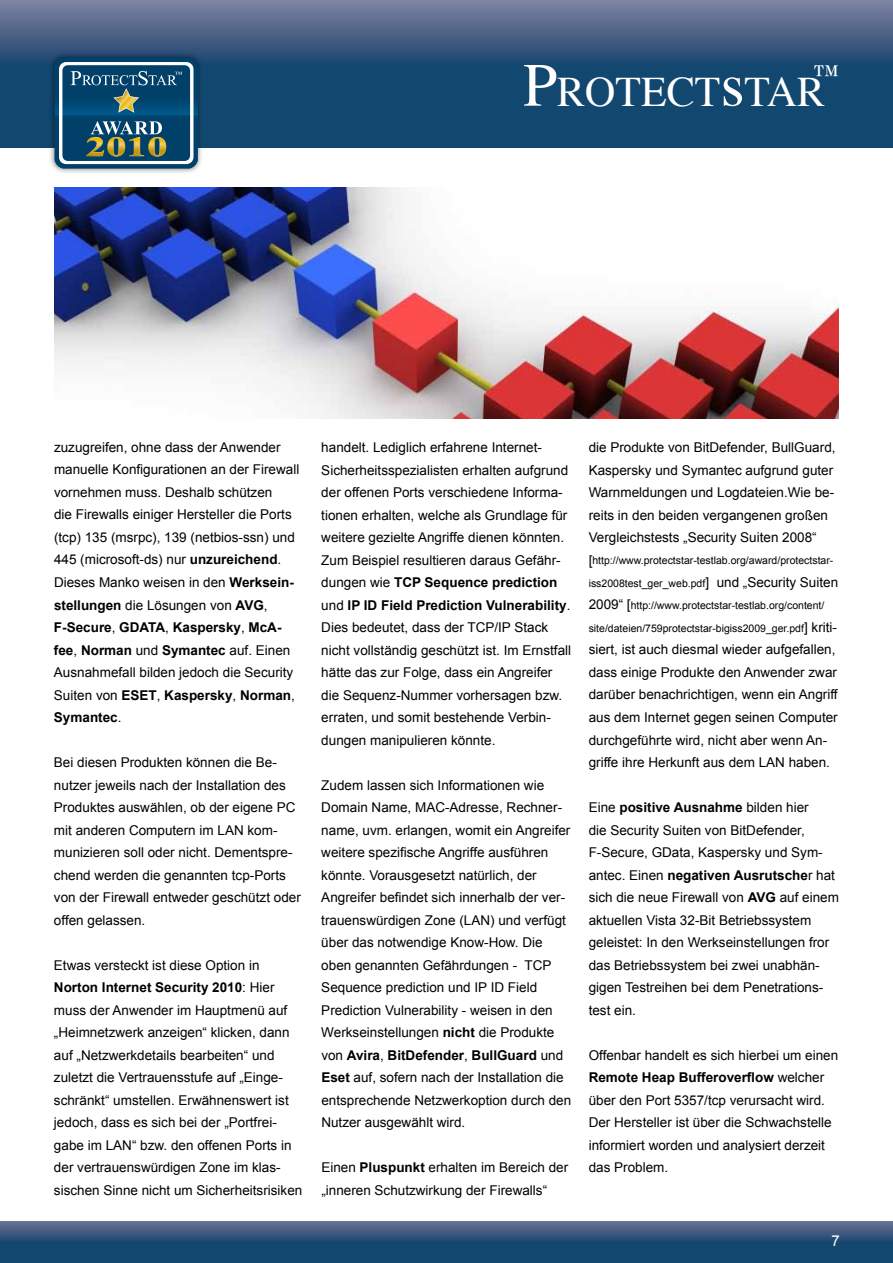
<style>
.page{position:relative;width:893px;height:1263px;background:#fff}
.page>*{position:absolute;margin:0;border:0;box-sizing:border-box;transform-origin:0 0}
.t1{font:42px "Times";color:#fff}
.t2{font:31.5px "Times";color:#fff}
.t3{font:15px "Arial";color:#fff}
.t4{font:13.5px/22.5px "Arial";color:#000}
.t5{font:700 13.5px "Arial";color:#000}
.t6{font:10.5px/22.5px "Arial";color:#000}
.s1{font-size:61.5px}
.s2{font-weight:700}
.s3{font-weight:400}
.s4{font-size:13.5px}
</style>
<div class="page">
<svg style="left:0;top:0;width:893px;height:148px;background:#2f557b"></svg>
<svg style="left:0;top:1222px;width:893px;height:41px;background:#295178"></svg>
<img style="left:47px;top:50px;width:159px;height:123px">
<svg style="left:55px;top:58px;width:143px;height:110px;background:#32647d"></svg>
<img style="left:54px;top:187px;width:785px;height:231px">
<h1 class="t1" style="left:523px;top:52px;width:304px"><span class="s1">P</span>ROTECT<span class="s1">s</span>TAR</h1>
<h2 class="t2" style="left:813px;top:46px;width:32px">™</h2>
<p class="t4" style="left:54px;top:436px;width:247px">zuzugreifen, ohne dass der Anwender manuelle Konfigurationen an der Firewall vornehmen muss. Deshalb schützen<br>die Firewalls einiger Hersteller die Ports (tcp) 135 (msrpc), 139 (netbios-ssn) und 445 (microsoft-ds) nur <span class="s2">unzureichend</span>.<br>Dieses Manko weisen in den <span class="s2">Werksein&shy;stellungen</span> die Lösungen von <span class="s2">AVG</span>, <span class="s2">F-Secure</span>, <span class="s2">GDATA</span></p>
<p class="t4" style="left:54px;top:616px;width:241px;text-indent:111px">, <span class="s2">Kaspersky</span>, <span class="s2">McA&shy;fee</span>, <span class="s2">Norman</span> und <span class="s2">Symantec</span> auf. Einen<br>Ausnahmefall bilden jedoch die Security<br>Suiten von <span class="s2">ESET</span></p>
<p class="t5" style="left:157px;top:687px;width:140px"><span class="s3">,</span> Kaspersky<span class="s3">,</span> Norman<span class="s3">,</span></p>
<p class="t5" style="left:54px;top:710px;width:69px">Symantec<span class="s3">.</span></p>
<p class="t4" style="left:54px;top:751px;width:248px">Bei diesen Produkten können die Be&shy;nutzer jeweils nach der Installation des Produktes auswählen, ob der eigene PC mit anderen Computern im LAN kom&shy;munizieren soll oder nicht. Dementspre&shy;chend werden die genannten tcp-Ports von der Firewall entweder geschützt oder offen gelassen.</p>
<p class="t4" style="left:54px;top:953px;width:250px">Etwas versteckt ist diese Option in <span class="s2">Norton Internet Security 2010</span>: Hier muss der Anwender im Hauptmenü auf „Heimnetzwerk anzeigen“ klicken, dann auf „N etzwerkdetails bearbeiten“ und zuletzt die Vertrauensstufe auf „Einge&shy;schränkt“ umstellen. Erwähnenswert ist jedoch, dass es sich bei der „Portfrei&shy;gabe im LAN “ bzw. den offenen Ports in der vertrauenswürdigen Zone im klas&shy;sischen Sinne nicht um Sicherheitsrisiken</p>
<p class="t4" style="left:321px;top:436px;width:251px">handelt. Lediglich erfahrene Internet-Sicherheitsspezialisten erhalten aufgrund der offenen Ports verschiedene Informa&shy;tionen erhalten, welche als Grundlage für weitere gezielte Angriffe dienen könnten.<br>Zum Beispiel resultieren daraus Gefähr&shy;dungen wie <span class="s2">TCP Sequence prediction </span>und <span class="s2">IP ID Field Prediction Vulnerability</span>.<br>Dies bedeutet, dass der TCP/IP Stack nicht vollständig geschützt ist. Im Ernstfall hätte das zur Folge, dass ein Angreifer die Sequenz-N ummer vorhersagen bzw. erraten, und somit bestehende Verbin&shy;dungen manipulieren könnte.</p>
<p class="t4" style="left:321px;top:774px;width:251px">Zudem lassen sich Informationen wie Domain N ame, MAC-Adresse, Rechner&shy;name, uvm. erlangen, womit ein Angreifer weitere spezifische Angriffe ausführen könnte. Vorausgesetzt natürlich, der Angreifer befindet sich innerhalb der ver&shy;trauenswürdigen Zone (LAN ) und verfügt über das notwendige Know-How. Die oben genannten Gefährdungen - TCP Sequence prediction und IP ID Field Prediction Vulnerability - weisen in den Werkseinstellungen <span class="s2">nicht</span> die Produkte von <span class="s2">Avira</span>, <span class="s2">BitDefender</span>, <span class="s2">BullGuard</span> und <span class="s2">Eset</span> auf, sofern nach der Installation die entsprechende Netzwerkoption durch den N utzer ausgewählt wird.</p>
<p class="t4" style="left:321px;top:1156px;width:248px">Einen <span class="s2">Pluspunkt</span> erhalten im Bereich der „inneren Schutzwirkung der Firewalls“</p>
<p class="t4" style="left:589px;top:436px;width:248px">die Produkte von BitDefender, BullGuard, Kaspersky und Symantec aufgrund guter Warnmeldungen und Logdateien.Wie be&shy;reits in den beiden vergangenen großen Vergleichstests „Security Suiten 2008“</p>
<p class="t6" style="left:589px;top:549px;width:251px"><span class="s4">[</span>http://www.protectstar-testlab.org/award/protectstar&shy;iss2008test_ger_web.pdf<span class="s4">] und „Security Suiten 2009“ [</span>http://www.protectstar-testlab.org/content/ site/dateien/759protectstar-bigiss2009_ger.pdf<span class="s4">] kriti-</span></p>
<p class="t4" style="left:589px;top:638px;width:251px">siert, ist auch diesmal wieder aufgefallen, dass einige Produkte den Anwender zwar darüber benachrichtigen, wenn ein Angriff aus dem Internet gegen seinen Computer durchgeführte wird, nicht aber wenn An&shy;griffe ihre Herkunft aus dem LAN haben.</p>
<p class="t4" style="left:589px;top:796px;width:252px">Eine <span class="s2">positive Ausnahme</span> bilden hier<br>die Security Suiten von BitDefender, F-Secure, GData, Kaspersky und Sym&shy;antec. Einen <span class="s2">negativen Ausrutsche</span>r hat sich die neue Firewall von <span class="s2">AVG</span> auf einem aktuellen Vista 32-Bit Betriebssystem geleistet: In den Werkseinstellungen fror das Betriebssystem bei zwei unabhän&shy;gigen Testreihen bei dem Penetrations&shy;test ein.</p>
<p class="t4" style="left:589px;top:1043px;width:251px">Offenbar handelt es sich hierbei um einen <span class="s2">Remote Heap Bufferoverflow</span> welcher über den Port 5357/tcp verursacht wird.<br>Der Hersteller ist über die Schwachstelle informiert worden und analysiert derzeit das Problem.</p>
<p class="t3" style="left:831px;top:1232px;width:10px">7</p>
</div>
